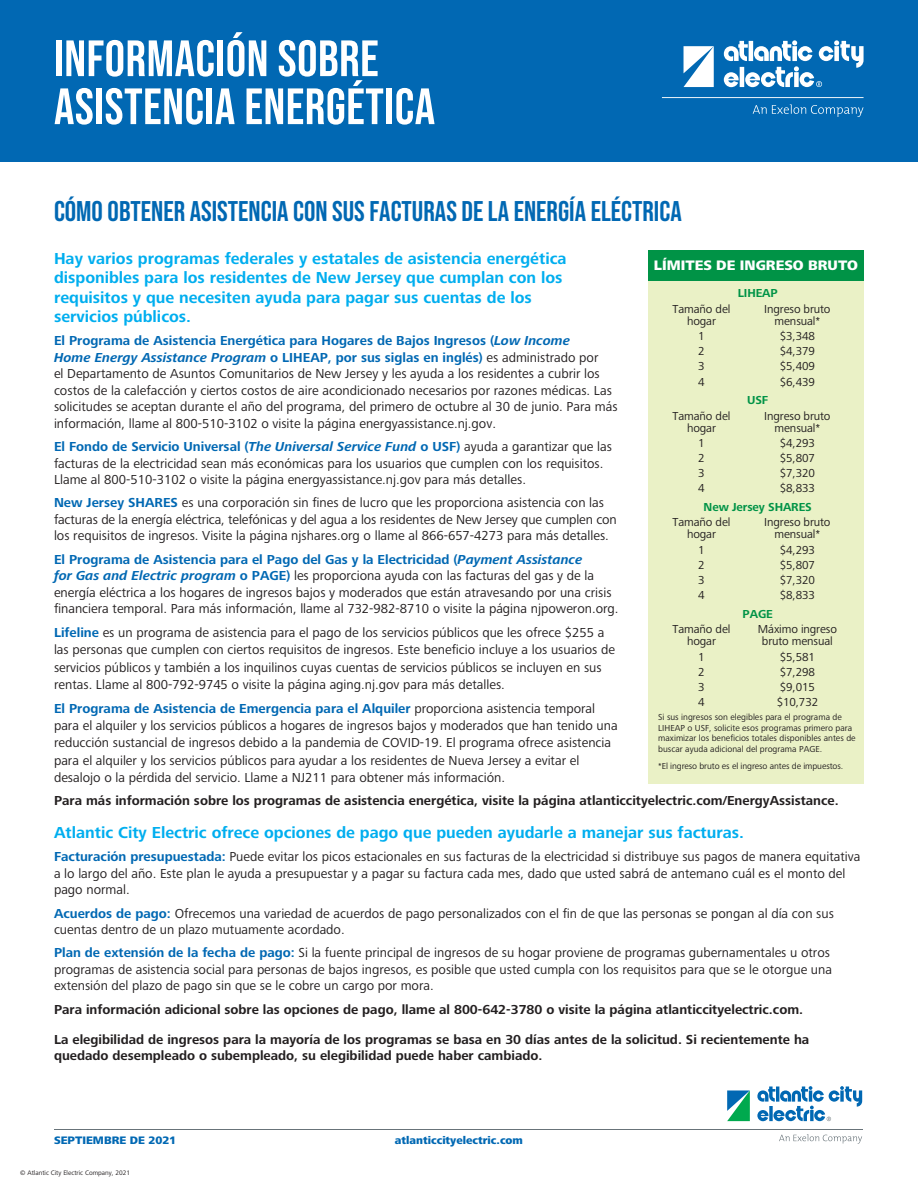
<style>
.page{position:relative;width:918px;height:1188px;background:#fff}
.page>*{position:absolute;margin:0;border:0;box-sizing:border-box;transform-origin:0 0}
.ParaStyle02-Leading{font:51px/48px "Bebas Neue";letter-spacing:.01em;color:#fff}
.Subhead{font:28.5px "Bebas Neue";color:#0168b3}
.t1{font:700 16.5px/19.5px "Frutiger Next Pro";color:#00aeef}
.Subhead_2{font:800 14.25px "Frutiger Next Pro";color:#fff}
.t2{font:13.5px/16.5px "Frutiger Next Pro";color:#231f20}
.t3{font:700 13.5px/16.5px "Frutiger Next Pro";color:#231f20}
.t4{font:12px "Frutiger Next Pro";letter-spacing:-.01em;color:#231f20}
.t5{font:700 12px "Frutiger Next Pro";letter-spacing:-.01em;color:#009346}
.BOTTOM_TEXT_DATE_WEB{font:800 11.25px "Frutiger Next Pro";color:#0168b3}
.t6{font:9px/10.5px "Frutiger Next Pro";color:#231f20}
.t7{font:6.75px "Frutiger Next Pro";color:#231f20}
.s1{font-weight:700;color:#0168b3}
.s2{font-weight:700;font-style:italic;color:#0168b3}
</style>
<div class="page">
<div style="left:648px;top:250px;width:216px;height:533px;background:#eaf1c6"></div>
<div style="left:0;top:0;width:918px;height:162px;background:#0168b3"></div>
<svg style="left:662px;top:40px;width:202px;height:77px"></svg>
<div style="left:648px;top:250px;width:216px;height:31px;background:#009346"></div>
<svg style="left:779px;top:1134px;width:83px;height:10px"></svg>
<hr style="left:54px;top:1129px;width:808px;height:1px;background:#687379">
<svg style="left:757px;top:1086px;width:105px;height:35px"></svg>
<svg style="left:727px;top:1090px;width:23px;height:31px"></svg>
<p class="ParaStyle02-Leading" style="left:54px;top:34px;width:383px">INFORMACIÓN SOBRE<br>ASISTENCIA ENERGÉTICA</p>
<p class="Subhead" style="left:54px;top:195px;width:629px">CÓMO OBTENER ASISTENCIA CON SUS FACTURAS DE LA ENERGÍA ELÉCTRICA</p>
<p class="t1" style="left:54px;top:248px;width:514px">Hay varios programas federales y estatales de asistencia energética disponibles para los residentes de New Jersey que cumplan con los requisitos y que necesiten ayuda para pagar sus cuentas de los servicios públicos.</p>
<p class="t2" style="left:54px;top:333px;width:565px"><span class="s1">El Programa de Asistencia Energética para Hogares de Bajos Ingresos (</span><span class="s2">Low Income<br>Home Energy Assistance Program</span> <span class="s1">o LIHEAP, por sus siglas en inglés)</span> es administrado por<br>el Departamento de Asuntos Comunitarios de New Jersey y les ayuda a los residentes a cubrir los costos de la calefacción y ciertos costos de aire acondicionado necesarios por razones médicas. Las solicitudes se aceptan durante el año del programa, del primero de octubre al 30 de junio. Para más información, llame al 800-510-3102 o visite la página energyassistance.nj.gov.</p>
<p class="t2" style="left:54px;top:438px;width:560px"><span class="s1">El Fondo de Servicio Universal (</span><span class="s2">The Universal Service Fund</span> <span class="s1">o USF)</span> ayuda a garantizar que las facturas de la electricidad sean más económicas para los usuarios que cumplen con los requisitos.<br>Llame al 800-510-3102 o visite la página energyassistance.nj.gov para más detalles.</p>
<p class="t2" style="left:54px;top:495px;width:564px"><span class="s1">New Jersey SHARES</span> es una corporación sin fines de lucro que les proporciona asistencia con las facturas de la energía eléctrica, telefónicas y del agua a los residentes de New Jersey que cumplen con los requisitos de ingresos. Visite la página njshares.org o llame al 866-657-4273 para más detalles.</p>
<p class="t2" style="left:54px;top:551px;width:566px"><span class="s1">El Programa de Asistencia para el Pago del Gas y la Electricidad (</span><span class="s2">Payment Assistance<br>for Gas and Electric program</span> <span class="s1">o PAGE)</span> les proporciona ayuda con las facturas del gas y de la energía eléctrica a los hogares de ingresos bajos y moderados que están atravesando por una crisis financiera temporal. Para más información, llame al 732-982-8710 o visite la página njpoweron.org.</p>
<p class="t2" style="left:54px;top:624px;width:563px;line-height:17.2px"><span class="s1">Lifeline</span> es un programa de asistencia para el pago de los servicios públicos que les ofrece $255 a las personas que cumplen con ciertos requisitos de ingresos. Este beneficio incluye a los usuarios de servicios públicos y también a los inquilinos cuyas cuentas de servicios públicos se incluyen en sus rentas. Llame al 800-792-9745 o visite la página aging.nj.gov para más detalles.</p>
<p class="t2" style="left:54px;top:700px;width:565px;line-height:17.2px"><span class="s1">El Programa de Asistencia de Emergencia para el Alquiler</span> proporciona asistencia temporal para el alquiler y los servicios públicos a hogares de ingresos bajos y moderados que han tenido una reducción sustancial de ingresos debido a la pandemia de COVID-19. El programa ofrece asistencia para el alquiler y los servicios públicos para ayudar a los residentes de Nueva Jersey a evitar el desalojo o la pérdida del servicio. Llame a NJ211 para obtener más información.</p>
<p class="t3" style="left:54px;top:792px;width:786px">Para más información sobre los programas de asistencia energética, visite la página atlanticcityelectric.com/EnergyAssistance.</p>
<p class="t1" style="left:54px;top:823px;width:692px">Atlantic City Electric ofrece opciones de pago que pueden ayudarle a manejar sus facturas.</p>
<p class="t2" style="left:54px;top:849px;width:808px"><span class="s1">Facturación presupuestada:</span> Puede evitar los picos estacionales en sus facturas de la electricidad si distribuye sus pagos de manera equitativa a lo largo del año. Este plan le ayuda a presupuestar y a pagar su factura cada mes, dado que usted sabrá de antemano cuál es el monto del pago normal.</p>
<p class="t2" style="left:54px;top:905px;width:782px"><span class="s1">Acuerdos de pago:</span> Ofrecemos una variedad de acuerdos de pago personalizados con el fin de que las personas se pongan al día con sus cuentas dentro de un plazo mutuamente acordado.</p>
<p class="t2" style="left:54px;top:945px;width:780px"><span class="s1">Plan de extensión de la fecha de pago:</span> Si la fuente principal de ingresos de su hogar proviene de programas gubernamentales u otros programas de asistencia social para personas de bajos ingresos, es posible que usted cumpla con los requisitos para que se le otorgue una extensión del plazo de pago sin que se le cobre un cargo por mora.</p>
<p class="t3" style="left:54px;top:1001px;width:751px">Para información adicional sobre las opciones de pago, llame al 800-642-3780 o visite la página atlanticcityelectric.com.</p>
<p class="t3" style="left:54px;top:1031px;width:757px">La elegibilidad de ingresos para la mayoría de los programas se basa en 30 días antes de la solicitud. Si recientemente ha quedado desempleado o subempleado, su elegibilidad puede haber cambiado.</p>
<p class="Subhead_2" style="left:654px;top:257px;width:206px">LÍMITES DE INGRESO BRUTO</p>
<p class="t5" style="left:738px;top:286px;width:42px">LIHEAP</p>
<p class="t4" style="left:673px;top:302px;width:59px">Tamaño del</p>
<p class="t4" style="left:764px;top:302px;width:68px">Ingreso bruto</p>
<p class="t4" style="left:687px;top:314px;width:30px">hogar</p>
<p class="t4" style="left:775px;top:314px;width:47px">mensual*</p>
<p class="t4" style="left:698px;top:329px;width:8px">1</p>
<p class="t4" style="left:780px;top:329px;width:37px">$3,348</p>
<p class="t4" style="left:698px;top:344px;width:8px">2</p>
<p class="t4" style="left:780px;top:344px;width:37px">$4,379</p>
<p class="t4" style="left:698px;top:359px;width:8px">3</p>
<p class="t4" style="left:780px;top:359px;width:37px">$5,409</p>
<p class="t4" style="left:698px;top:375px;width:8px">4</p>
<p class="t4" style="left:780px;top:375px;width:37px">$6,439</p>
<p class="t5" style="left:747px;top:393px;width:23px">USF</p>
<p class="t4" style="left:673px;top:409px;width:59px">Tamaño del</p>
<p class="t4" style="left:764px;top:409px;width:68px">Ingreso bruto</p>
<p class="t4" style="left:687px;top:421px;width:30px">hogar</p>
<p class="t4" style="left:775px;top:421px;width:47px">mensual*</p>
<p class="t4" style="left:698px;top:436px;width:8px">1</p>
<p class="t4" style="left:780px;top:436px;width:37px">$4,293</p>
<p class="t4" style="left:698px;top:451px;width:8px">2</p>
<p class="t4" style="left:780px;top:451px;width:37px">$5,807</p>
<p class="t4" style="left:698px;top:466px;width:8px">3</p>
<p class="t4" style="left:780px;top:466px;width:37px">$7,320</p>
<p class="t4" style="left:698px;top:482px;width:8px">4</p>
<p class="t4" style="left:780px;top:482px;width:37px">$8,833</p>
<p class="t5" style="left:704px;top:500px;width:110px">New Jersey SHARES</p>
<p class="t4" style="left:673px;top:516px;width:59px">Tamaño del</p>
<p class="t4" style="left:764px;top:516px;width:68px">Ingreso bruto</p>
<p class="t4" style="left:687px;top:528px;width:30px">hogar</p>
<p class="t4" style="left:775px;top:528px;width:47px">mensual*</p>
<p class="t4" style="left:698px;top:543px;width:8px">1</p>
<p class="t4" style="left:780px;top:543px;width:37px">$4,293</p>
<p class="t4" style="left:698px;top:558px;width:8px">2</p>
<p class="t4" style="left:780px;top:558px;width:37px">$5,807</p>
<p class="t4" style="left:698px;top:573px;width:8px">3</p>
<p class="t4" style="left:780px;top:573px;width:37px">$7,320</p>
<p class="t4" style="left:698px;top:589px;width:8px">4</p>
<p class="t4" style="left:780px;top:589px;width:37px">$8,833</p>
<p class="t5" style="left:743px;top:607px;width:32px">PAGE</p>
<p class="t4" style="left:673px;top:623px;width:59px">Tamaño del</p>
<p class="t4" style="left:758px;top:623px;width:81px">Máximo ingreso</p>
<p class="t4" style="left:687px;top:635px;width:30px">hogar</p>
<p class="t4" style="left:762px;top:635px;width:72px">bruto mensual</p>
<p class="t4" style="left:698px;top:650px;width:8px">1</p>
<p class="t4" style="left:780px;top:650px;width:37px">$5,581</p>
<p class="t4" style="left:698px;top:665px;width:8px">2</p>
<p class="t4" style="left:780px;top:665px;width:37px">$7,298</p>
<p class="t4" style="left:698px;top:680px;width:8px">3</p>
<p class="t4" style="left:780px;top:680px;width:37px">$9,015</p>
<p class="t4" style="left:698px;top:696px;width:8px">4</p>
<p class="t4" style="left:777px;top:696px;width:43px">$10,732</p>
<p class="t6" style="left:658px;top:712px;width:199px">Si sus ingresos son elegibles para el programa de LIHEAP o USF, solicite esos programas primero para maximizar los beneficios totales disponibles antes de buscar ayuda adicional del programa PAGE.</p>
<p class="t6" style="left:658px;top:761px;width:187px">*El ingreso bruto es el ingreso antes de impuestos.</p>
<p class="BOTTOM_TEXT_DATE_WEB" style="left:54px;top:1133px;width:124px">SEPTIEMBRE DE 2021</p>
<p class="BOTTOM_TEXT_DATE_WEB" style="left:395px;top:1133px;width:130px">atlanticcityelectric.com</p>
<p class="t7" style="left:20px;top:1168px;width:111px">© Atlantic City Electric Company, 2021</p>
</div>
